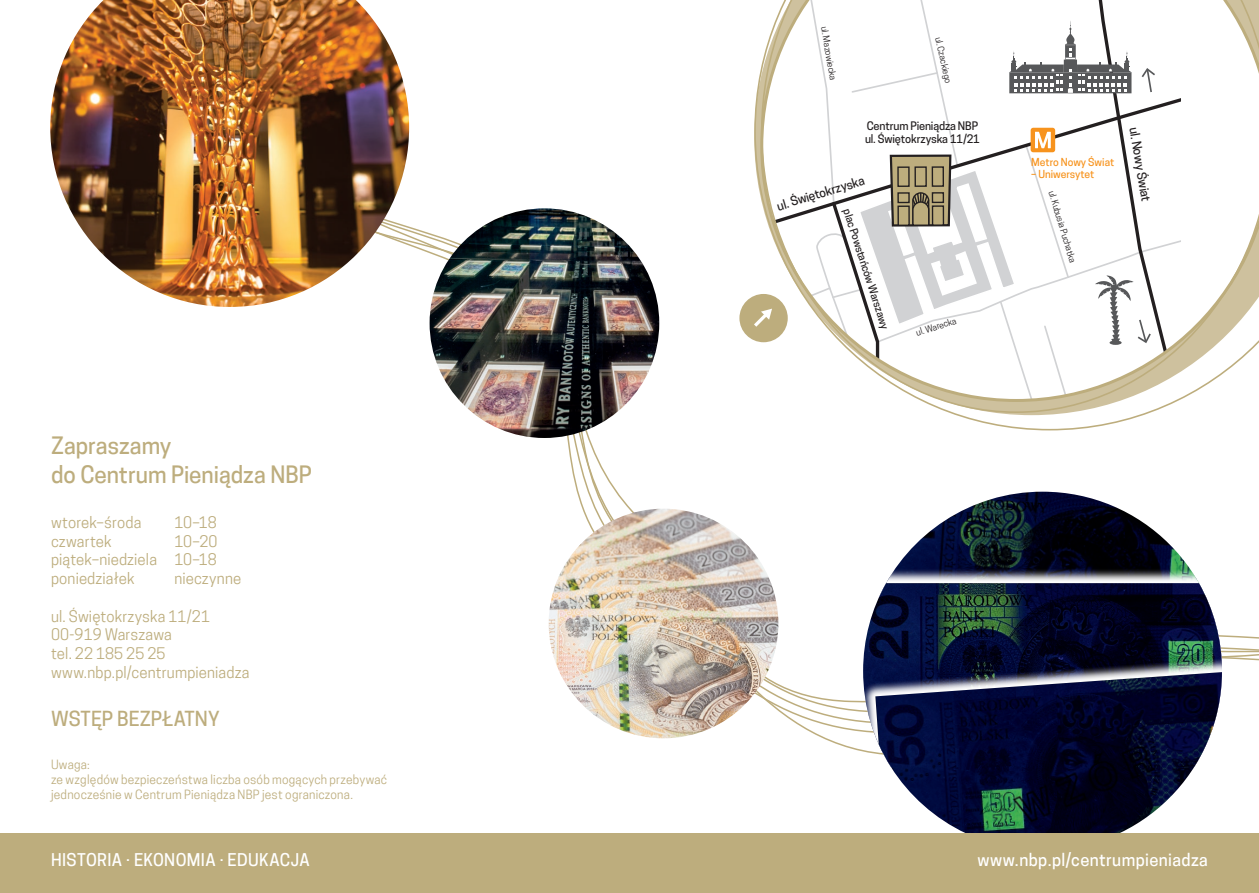
<style>
.page{position:relative;width:1259px;height:893px;background:#fff}
.page>*{position:absolute;margin:0;border:0;box-sizing:border-box;transform-origin:0 0}
.t1{font:500 22.5px/28.5px "Cooper Hewitt";color:#bdad7d}
.t2{font:500 19.5px "Cooper Hewitt";color:#bdad7d}
.t3{font:500 16.5px "Cooper Hewitt";letter-spacing:.025em;color:#fff}
.t4{font:15px/18.8px "Cooper Hewitt";letter-spacing:.01em;color:#bdad7d;text-align:justify}
.t5{font:500 12.15px "Cooper Hewitt";color:#231f20}
.t6{font:12px/15px "Cooper Hewitt";letter-spacing:.02em;color:#bdad7d}
.t7{font:500 11.1px/13.4px "Cooper Hewitt";letter-spacing:-.015em;color:#231f20}
.t8{font:500 10.35px "Cooper Hewitt";color:#f7931d}
.t9{font:500 10.35px "Cooper Hewitt";color:#231f20}
.t10{font:8.7px "Cooper Hewitt";color:#231f20}
</style>
<div class="page">
<img style="left:50px;top:0;width:359px;height:307px">
<img style="left:895px;top:492px;width:295px;height:77px">
<svg style="left:886px;top:569px;width:313px;height:14px"></svg>
<img style="left:863px;top:583px;width:359px;height:73px">
<img style="left:863px;top:656px;width:359px;height:98px">
<img style="left:875px;top:672px;width:347px;height:161px">
<div style="left:739px;top:294px;width:48px;height:48px;background:#bdad7d;border-radius:50%"></div>
<svg style="left:754px;top:0;width:505px;height:430px"></svg>
<div style="left:0;top:833px;width:1259px;height:60px;background:#bdad7d"></div>
<img style="left:429px;top:208px;width:230px;height:230px;border-radius:115px">
<img style="left:549px;top:509px;width:229px;height:229px;border-radius:115px">
<h1 class="t1" style="left:51px;top:431px;width:262px">Zapraszamy<br>do Centrum Pieniądza NBP</h1>
<p class="t4" style="left:51px;top:513px;width:92px">wtorek–środa</p>
<p class="t4" style="left:174px;top:513px;width:44px">10–18</p>
<p class="t4" style="left:51px;top:531px;width:62px">czwartek</p>
<p class="t4" style="left:51px;top:531px;width:168px;text-indent:123px">10–20 piątek–niedziela 10–18 poniedziałek</p>
<p class="t4" style="left:174px;top:569px;width:68px">nieczynne</p>
<p class="t4" style="left:51px;top:606px;width:200px;text-align:left">ul. Świętokrzyska 11/21<br>00-919 Warszawa<br>tel. 22 185 25 25 www.nbp.pl/centrumpieniadza</p>
<h2 class="t2" style="left:51px;top:708px;width:170px">WSTĘP BEZPŁATNY</h2>
<p class="t6" style="left:51px;top:757px;width:338px">Uwaga:<br>ze względów bezpieczeństwa liczba osób mogących przebywać jednocześnie w Centrum Pieniądza NBP jest ograniczona.</p>
<p class="t10" style="left:829px;top:26px;width:56px;rotate:80deg">ul. Mazowiecka</p>
<p class="t10" style="left:943px;top:36px;width:49px;rotate:77deg">ul. Czackiego</p>
<p class="t7" style="left:865px;top:119px;width:116px">Centrum Pieniądza NBP ul. Świętokrzyska 11/21</p>
<p class="t5" style="left:775px;top:199px;width:92px;rotate:-17deg">ul. Świętokrzyska</p>
<p class="t9" style="left:852px;top:207px;width:127px;rotate:72deg">plac Powstańców Warszawy</p>
<p class="t10" style="left:914px;top:328px;width:43px;rotate:-17deg">ul. Warecka</p>
<p class="t8" style="left:1031px;top:156px;width:85px">Metro Nowy Świat</p>
<p class="t8" style="left:1031px;top:168px;width:65px">– Uniwersytet</p>
<p class="t10" style="left:1056px;top:189px;width:76px;rotate:73deg">ul. Kubusia Puchatka</p>
<p class="t5" style="left:1141px;top:126px;width:77px;rotate:81deg">ul. Nowy Świat</p>
<p class="t3" style="left:51px;top:850px;width:260px">HISTORIA . EKONOMIA . EDUKACJA</p>
<p class="t3" style="left:977px;top:850px;width:232px">www.nbp.pl/centrumpieniadza</p>
</div>
